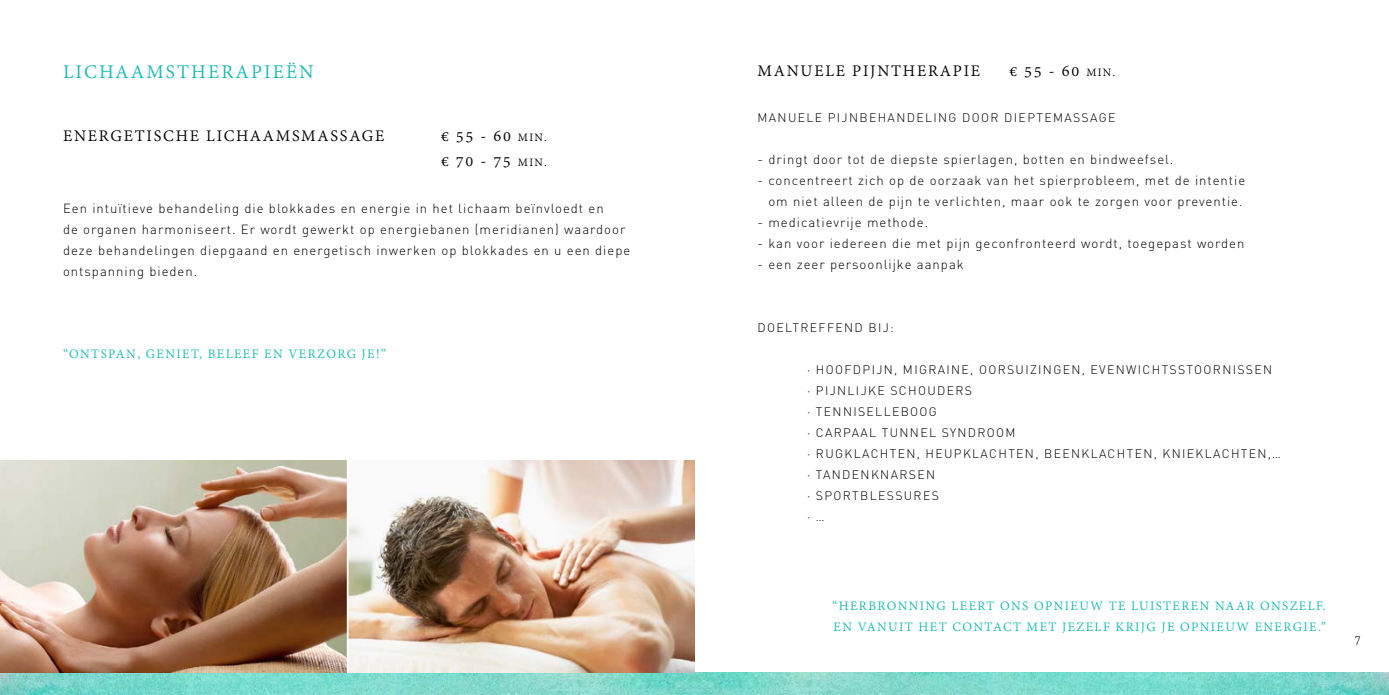
<style>
.page{position:relative;width:1389px;height:695px;background:#fff}
.page>*{position:absolute;margin:0;border:0;box-sizing:border-box;transform-origin:0 0}
.t1{font:21px "Adobe Devanagari";letter-spacing:.1em;color:#18bab0}
.t2{font:17.5px/25.2px "Adobe Devanagari";letter-spacing:.1em;color:#000}
.t3{font:14px/21px "Adobe Devanagari";letter-spacing:.1em;color:#18bab0}
.t4{font:300 13.12px/21px "DIN Pro";letter-spacing:.075em;color:#000}
.t5{font:300 12.25px/21px "DIN Pro";letter-spacing:.11em;color:#000}
.s1{font-size:12.25px}
</style>
<div class="page">
<img style="left:0;top:672px;width:1389px;height:22px">
<img style="left:1px;top:461px;width:693px;height:211px">
<hr style="left:347px;top:446px;width:2px;height:226px;background:#fff">
<h1 class="t1" style="left:63px;top:60px;width:252px">LICHAAMSTHERAPIEËN</h1>
<h2 class="t2" style="left:63px;top:125px;width:323px">ENERGETISCHE LICHAAMSMASSAGE</h2>
<h2 class="t2" style="left:441px;top:125px;width:107px">€ 55 - 60 <span class="s1">MIN. </span>€ 70 - 75 <span class="s1">MIN.</span></h2>
<p class="t4" style="left:63px;top:197px;width:569px">Een intuïtieve behandeling die blokkades en energie in het lichaam beïnvloedt en<br>de organen harmoniseert. Er wordt gewerkt op energiebanen (meridianen) waardoor deze behandelingen diepgaand en energetisch inwerken op blokkades en u een diepe ontspanning bieden.</p>
<p class="t3" style="left:63px;top:344px;width:17px">“ONTSPAN</p>
<p class="t3" style="left:137px;top:344px;width:19px">, GENIET</p>
<p class="t3" style="left:199px;top:344px;width:18px">, BELEEF</p>
<p class="t3" style="left:264px;top:344px;width:35px">EN VERZORG</p>
<p class="t3" style="left:362px;top:344px;width:26px">JE!”</p>
<h2 class="t2" style="left:757px;top:59px;width:224px">MANUELE PIJNTHERAPIE</h2>
<h2 class="t2" style="left:1009px;top:59px;width:107px">€ 55 - 60 <span class="s1">MIN.</span></h2>
<p class="t5" style="left:758px;top:106px;width:359px">manuele pijnbehandeling door dieptemassage</p>
<p class="t4" style="left:757px;top:148px;width:417px">- dringt door tot de diepste spierlagen, botten en bindweefsel.</p>
<p class="t4" style="left:757px;top:169px;width:489px;text-align:right">- concentreert zich op de oorzaak van het spierprobleem, met de intentie om niet alleen de pijn te verlichten, maar ook te zorgen voor preventie.</p>
<p class="t4" style="left:757px;top:211px;width:172px">- medicatievrije methode.</p>
<p class="t4" style="left:757px;top:232px;width:488px">- kan voor iedereen die met pijn geconfronteerd wordt, toegepast worden</p>
<p class="t4" style="left:757px;top:253px;width:208px">- een zeer persoonlijke aanpak</p>
<p class="t5" style="left:758px;top:316px;width:138px">doeltreffend bij:</p>
<p class="t5" style="left:807px;top:358px;width:476px">· hoofdpijn, migraine, oorsuizingen, evenwichtsstoornissen<br>· pijnlijke schouders<br>· tenniselleboog<br>· carpaal tunnel syndroom<br>· rugklachten, heupklachten, beenklachten, knieklachten,… · tandenknarsen<br>· sportblessures<br>· …</p>
<p class="t3" style="left:832px;top:596px;width:495px">“HERBRONNING LEERT ONS OPNIEUW TE LUISTEREN NAAR ONSZELF.<br>EN VANUIT HET CONTACT MET JEZELF KRIJG JE OPNIEUW ENERGIE.”</p>
<p class="t5" style="left:1354px;top:629px;width:8px">7</p>
</div>
